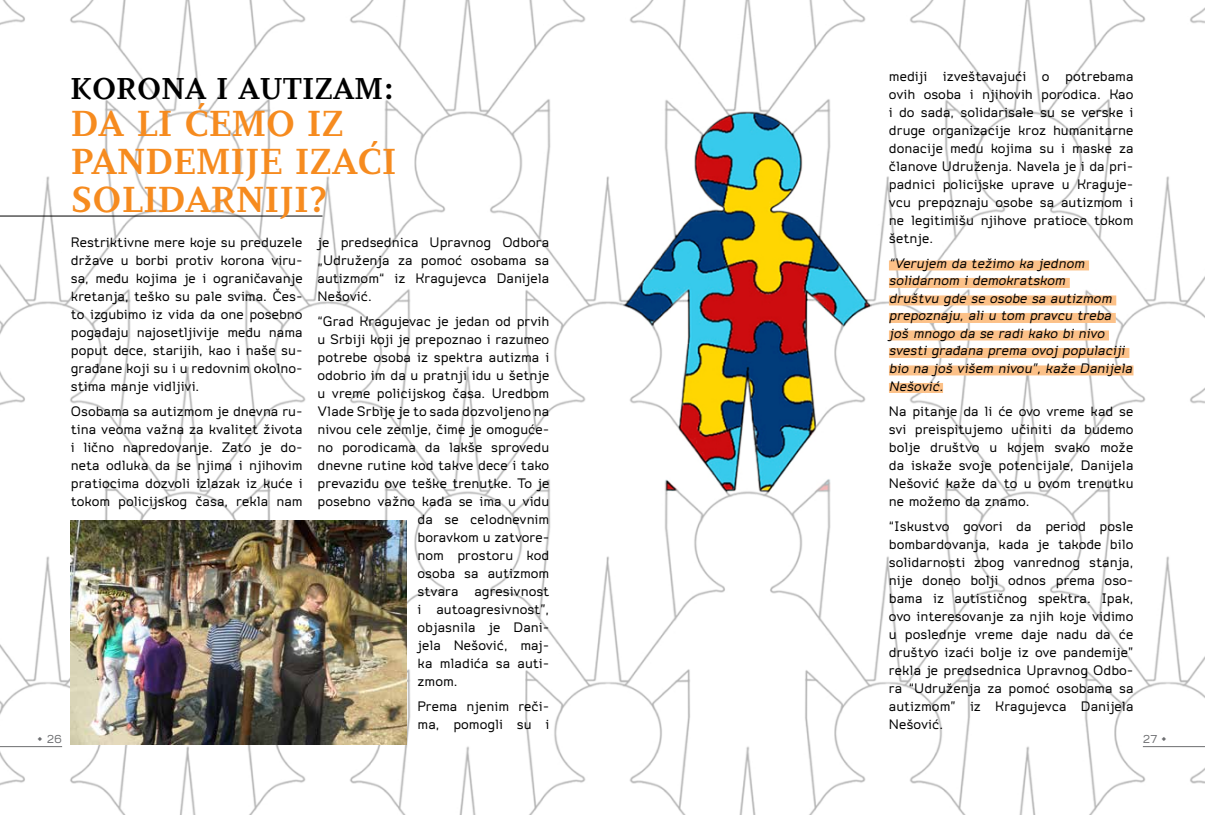
<style>
.page{position:relative;width:1205px;height:815px;background:#fff}
.page>*{position:absolute;margin:0;border:0;box-sizing:border-box;transform-origin:0 0}
.t1{font:700 37.5px/37.5px "PF Diplomat";color:#f68b1f}
.t2{font:700 31.25px "PF Diplomat";color:#000}
.t3{font:15px/18px "Do Gothic";color:#000;text-align:justify}
.t4{font:italic 15px/17.5px "Do Gothic";color:#000}
.t5{font:12.5px "Do Gothic";color:#6d6e71}
</style>
<div class="page">
<img style="left:0;top:0;width:1205px;height:815px">
<hr style="left:0;top:216px;width:322px;height:1px;background:#000">
<div style="left:889px;top:260px;width:200px;height:10px;background:#fcc188"></div>
<div style="left:889px;top:278px;width:181px;height:10px;background:#fcc188"></div>
<div style="left:889px;top:295px;width:227px;height:10px;background:#fcc188"></div>
<div style="left:889px;top:313px;width:227px;height:10px;background:#fcc188"></div>
<div style="left:889px;top:330px;width:220px;height:10px;background:#fcc188"></div>
<div style="left:889px;top:348px;width:240px;height:10px;background:#fcc188"></div>
<div style="left:889px;top:365px;width:244px;height:10px;background:#fcc188"></div>
<div style="left:889px;top:383px;width:54px;height:10px;background:#fcc188"></div>
<img style="left:71px;top:520px;width:336px;height:224px">
<hr style="left:1143px;top:746px;width:62px;height:1px;background:#6d6e71">
<hr style="left:0;top:746px;width:62px;height:1px;background:#6d6e71">
<h2 class="t2" style="left:71px;top:71px;width:325px">KORONA I AUTIZAM:</h2>
<h1 class="t1" style="left:71px;top:106px;width:327px">DA LI ĆEMO IZ<br>PANDEMIJE IZAĆI<br>SOLIDARNIJI?</h1>
<p class="t3" style="left:71px;top:233px;width:233px">Restriktivne mere koje su preduzele države u borbi protiv korona viru&shy;sa, među kojima je i ograničavanje kretanja, teško su pale svima. Čes&shy;to izgubimo iz vida da one posebno pogađaju najosetljivije među nama poput dece, starijih, kao i naše su&shy;građane koji su i u redovnim okolno&shy;stima manje vidljivi.</p>
<p class="t3" style="left:71px;top:402px;width:233px">Osobama sa autizmom je dnevna ru&shy;tina veoma važna za kvalitet života i lično napredovanje. Zato je do&shy;neta odluka da se njima i njihovim pratiocima dozvoli izlazak iz kuće i tokom policijskog časa, rekla nam</p>
<p class="t3" style="left:318px;top:233px;width:233px">je predsednica Upravnog Odbora „Udruženja za pomoć osobama sa autizmom“ iz Kragujevca Danijela Nešović.</p>
<p class="t3" style="left:318px;top:312px;width:233px">“Grad Kragujevac je jedan od prvih</p>
<p class="t3" style="left:318px;top:330px;width:233px">u Srbiji koji je prepoznao i razumeo</p>
<p class="t3" style="left:318px;top:348px;width:233px">potrebe osoba iz spektra autizma i</p>
<p class="t3" style="left:318px;top:366px;width:233px">odobrio im da u pratnji idu u šetnje</p>
<p class="t3" style="left:318px;top:384px;width:233px">u vreme policijskog časa. Uredbom</p>
<p class="t3" style="left:318px;top:402px;width:233px">Vlade Srbije je to sada dozvoljeno na</p>
<p class="t3" style="left:318px;top:420px;width:233px">nivou cele zemlje, čime je omoguće-</p>
<p class="t3" style="left:318px;top:438px;width:233px">no porodicama da lakše sprovedu</p>
<p class="t3" style="left:318px;top:456px;width:233px">dnevne rutine kod takve dece i tako</p>
<p class="t3" style="left:318px;top:474px;width:233px">prevaziđu ove teške trenutke. To je</p>
<p class="t3" style="left:318px;top:492px;width:233px">posebno važno kada se ima u vidu</p>
<p class="t3" style="left:418px;top:510px;width:133px">da se celodnevnim</p>
<p class="t3" style="left:418px;top:528px;width:133px">boravkom u zatvore-</p>
<p class="t3" style="left:418px;top:546px;width:133px">nom prostoru kod</p>
<p class="t3" style="left:418px;top:564px;width:133px">osoba sa autizmom</p>
<p class="t3" style="left:418px;top:582px;width:133px">stvara agresivnost</p>
<p class="t3" style="left:418px;top:600px;width:133px">i autoagresivnost”,</p>
<p class="t3" style="left:418px;top:618px;width:133px">objasnila je Dani-</p>
<p class="t3" style="left:418px;top:636px;width:133px">jela Nešović, maj-</p>
<p class="t3" style="left:418px;top:654px;width:133px">ka mladića sa auti-</p>
<p class="t3" style="left:418px;top:672px;width:41px">zmom.</p>
<p class="t3" style="left:418px;top:697px;width:133px">Prema njenim reči&shy;ma, pomogli su i</p>
<p class="t3" style="left:889px;top:68px;width:246px">mediji izveštavajući o potrebama ovih osoba i njihovih porodica. Kao i do sada, solidarisale su se verske i druge organizacije kroz humanitarne donacije među kojima su i maske za članove Udruženja. Navela je i da pri&shy;padnici policijske uprave u Kraguje&shy;vcu prepoznaju osobe sa autizmom i ne legitimišu njihove pratioce tokom šetnje.</p>
<p class="t4" style="left:889px;top:254px;width:245px">“Verujem da težimo ka jednom solidarnom i demokratskom<br>društvu gde se osobe sa autizmom prepoznaju, ali u tom pravcu treba još mnogo da se radi kako bi nivo svesti građana prema ovoj populaciji bio na još višem nivou”, kaže Danijela<br>Nešović.</p>
<p class="t3" style="left:889px;top:402px;width:246px">Na pitanje da li će ovo vreme kad se svi preispitujemo učiniti da budemo bolje društvo u kojem svako može da iskaže svoje potencijale, Danijela Nešović kaže da to u ovom trenutku ne možemo da znamo.</p>
<p class="t3" style="left:889px;top:517px;width:246px">“Iskustvo govori da period posle bombardovanja, kada je takođe bilo solidarnosti zbog vanrednog stanja, nije doneo bolji odnos prema oso&shy;bama iz autističnog spektra. Ipak, ovo interesovanje za njih koje vidimo u poslednje vreme daje nadu da će društvo izaći bolje iz ove pandemije” rekla je predsednica Upravnog Odbo&shy;ra “Udruženja za pomoć osobama sa autizmom” iz Kragujevca Danijela Nešović.</p>
<p class="t5" style="left:37px;top:732px;width:26px">• 26</p>
<p class="t5" style="left:1143px;top:732px;width:25px">27 •</p>
</div>
